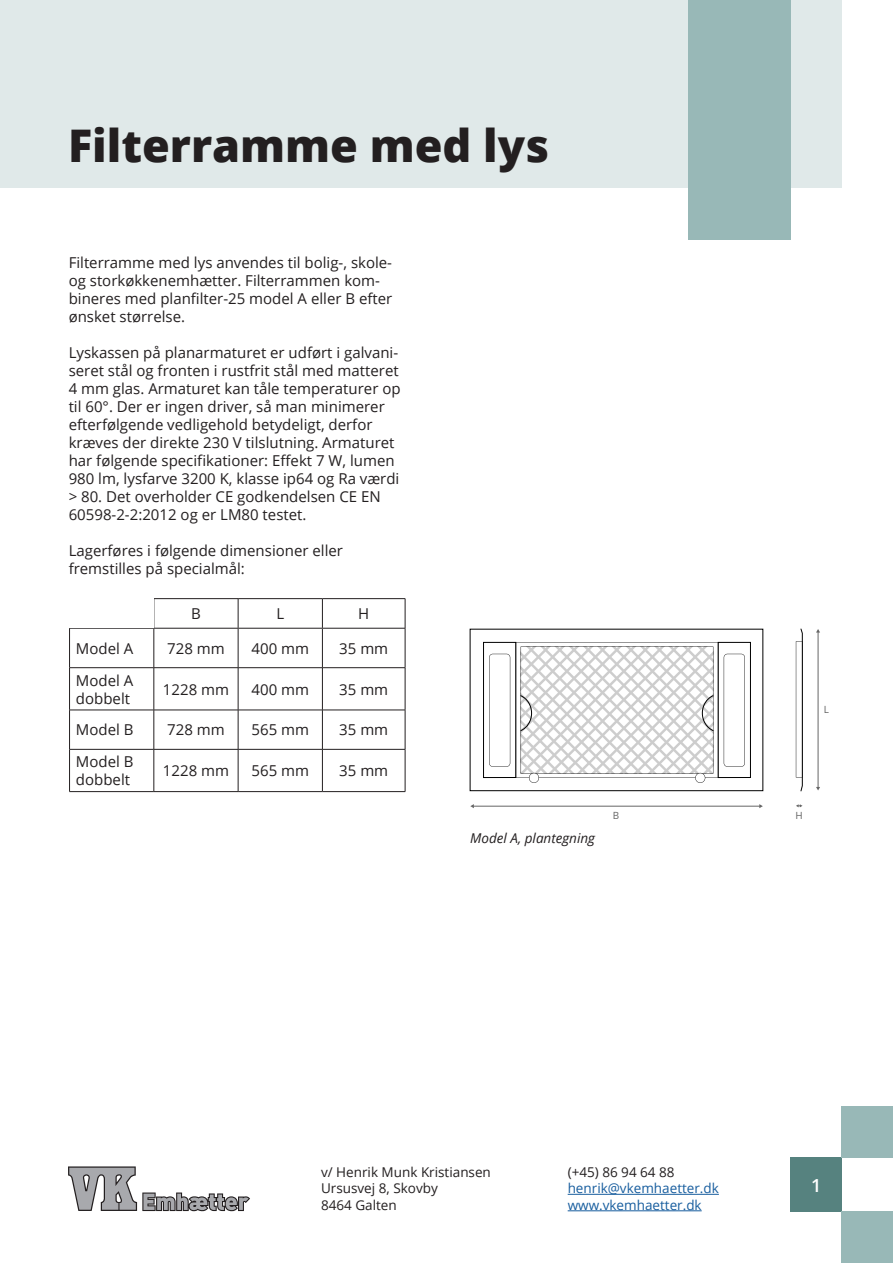
<style>
.page{position:relative;width:893px;height:1263px;background:#fff}
.page>*{position:absolute;margin:0;border:0;box-sizing:border-box;transform-origin:0 0}
.Rubrik_stor{font:800 45px "Open Sans";color:#231f20}
.t1{font:600 18px "Open Sans";color:#fff}
.Brød{font:15px/18px "Open Sans";color:#231f20}
.t2{font:13.5px/16.5px "Open Sans";color:#231f20}
.t3{font:13.5px/16.5px "Open Sans";color:#175d9e}
.Billedtekst{font:italic 13.5px "Open Sans";color:#231f20}
.t4{font:9.9px "Open Sans";color:#666}
</style>
<div class="page">
<div style="left:0;top:0;width:842px;height:188px;background:#e0e9e9"></div>
<div style="left:791px;top:1158px;width:51px;height:54px;background:#56827f"></div>
<div style="left:842px;top:1212px;width:51px;height:51px;background:#98b8b7"></div>
<div style="left:842px;top:1107px;width:51px;height:51px;background:#98b8b7"></div>
<svg style="left:68px;top:1166px;width:182px;height:45px"></svg>
<hr style="left:568px;top:1194px;width:151px;height:1px;background:#175d9e">
<hr style="left:568px;top:1210px;width:134px;height:1px;background:#175d9e">
<div style="left:689px;top:0;width:102px;height:239px;background:#98b8b7"></div>
<hr style="left:473px;top:806px;width:287px;height:1px;background:#666">
<svg style="left:759px;top:804px;width:4px;height:4px"></svg>
<svg style="left:796px;top:804px;width:6px;height:3px"></svg>
<hr style="left:818px;top:632px;width:1px;height:155px;background:#666">
<svg style="left:796px;top:628px;width:7px;height:163px"></svg>
<div style="left:470px;top:629px;width:293px;height:162px;border:1px solid #000"></div>
<svg style="left:516px;top:642px;width:202px;height:141px"></svg>
<div style="left:718px;top:642px;width:33px;height:136px;border:1px solid #000"></div>
<svg style="left:724px;top:654px;width:21px;height:113px"></svg>
<div style="left:483px;top:642px;width:33px;height:136px;border:1px solid #000"></div>
<svg style="left:489px;top:654px;width:21px;height:113px"></svg>
<hr style="left:69px;top:598px;width:85px;height:1px;background:#231f20">
<hr style="left:154px;top:598px;width:84px;height:1px;background:#231f20">
<hr style="left:238px;top:598px;width:84px;height:1px;background:#231f20">
<svg style="left:238px;top:599px;width:1px;height:29px"></svg>
<hr style="left:322px;top:598px;width:83px;height:1px;background:#231f20">
<svg style="left:322px;top:599px;width:1px;height:29px"></svg>
<svg style="left:405px;top:599px;width:1px;height:29px"></svg>
<hr style="left:69px;top:628px;width:1px;height:39px;background:#231f20">
<hr style="left:238px;top:629px;width:1px;height:38px;background:#231f20">
<hr style="left:322px;top:629px;width:1px;height:38px;background:#231f20">
<hr style="left:405px;top:628px;width:1px;height:39px;background:#231f20">
<hr style="left:69px;top:667px;width:85px;height:1px;background:#231f20">
<hr style="left:69px;top:668px;width:1px;height:42px;background:#231f20">
<hr style="left:154px;top:667px;width:84px;height:1px;background:#231f20">
<hr style="left:238px;top:667px;width:84px;height:1px;background:#231f20">
<hr style="left:238px;top:668px;width:1px;height:42px;background:#231f20">
<hr style="left:322px;top:667px;width:83px;height:1px;background:#231f20">
<hr style="left:322px;top:668px;width:1px;height:42px;background:#231f20">
<hr style="left:405px;top:668px;width:1px;height:42px;background:#231f20">
<hr style="left:69px;top:710px;width:85px;height:1px;background:#231f20">
<hr style="left:69px;top:710px;width:1px;height:39px;background:#231f20">
<hr style="left:154px;top:710px;width:84px;height:1px;background:#231f20">
<hr style="left:238px;top:710px;width:84px;height:1px;background:#231f20">
<hr style="left:238px;top:710px;width:1px;height:39px;background:#231f20">
<hr style="left:322px;top:710px;width:83px;height:1px;background:#231f20">
<hr style="left:322px;top:710px;width:1px;height:39px;background:#231f20">
<hr style="left:405px;top:710px;width:1px;height:39px;background:#231f20">
<hr style="left:69px;top:749px;width:85px;height:1px;background:#231f20">
<hr style="left:69px;top:749px;width:1px;height:42px;background:#231f20">
<hr style="left:154px;top:749px;width:84px;height:1px;background:#231f20">
<hr style="left:238px;top:749px;width:84px;height:1px;background:#231f20">
<hr style="left:238px;top:749px;width:1px;height:42px;background:#231f20">
<hr style="left:322px;top:749px;width:83px;height:1px;background:#231f20">
<hr style="left:322px;top:749px;width:1px;height:42px;background:#231f20">
<hr style="left:405px;top:749px;width:1px;height:42px;background:#231f20">
<hr style="left:69px;top:791px;width:85px;height:1px;background:#231f20">
<hr style="left:154px;top:791px;width:84px;height:1px;background:#231f20">
<hr style="left:238px;top:791px;width:84px;height:1px;background:#231f20">
<hr style="left:322px;top:791px;width:83px;height:1px;background:#231f20">
<hr style="left:70px;top:628px;width:84px;height:1px;background:#231f20">
<hr style="left:154px;top:628px;width:84px;height:1px;background:#231f20">
<hr style="left:153px;top:629px;width:1px;height:38px;background:#231f20">
<hr style="left:238px;top:628px;width:84px;height:1px;background:#231f20">
<hr style="left:322px;top:628px;width:83px;height:1px;background:#231f20">
<hr style="left:153px;top:668px;width:1px;height:42px;background:#231f20">
<hr style="left:153px;top:710px;width:1px;height:39px;background:#231f20">
<hr style="left:153px;top:749px;width:1px;height:42px;background:#231f20">
<div style="left:68px;top:591px;width:85px;height:37px;background:#fff"></div>
<p class="Rubrik_stor" style="left:68px;top:111px;width:483px">Filterramme med lys</p>
<p class="Brød" style="left:69px;top:253px;width:325px">Filterramme med lys anvendes til bolig-, skole&shy;og storkøkkenemhætter. Filterrammen kom&shy;bineres med planfilter-25 model A eller B efter ønsket størrelse.</p>
<p class="Brød" style="left:69px;top:343px;width:333px">Lyskassen på planarmaturet er udført i galvani&shy;seret stål og fronten i rustfrit stål med matteret 4 mm glas. Armaturet kan tåle temperaturer op til 60°. Der er ingen driver, så man minimerer efterfølgende vedligehold betydeligt, derfor kræves der direkte 230 V tilslutning. Armaturet har følgende specifikationer: Effekt 7 W, lumen 980 lm, lysfarve 3200 K, klasse ip64 og Ra værdi &gt; 80. Det overholder CE godkendelsen CE EN 60598-2-2:2012 og er LM80 testet.</p>
<p class="Brød" style="left:69px;top:541px;width:276px">Lagerføres i følgende dimensioner eller fremstilles på specialmål:</p>
<p class="Brød" style="left:191px;top:604px;width:11px">B</p>
<p class="Brød" style="left:276px;top:604px;width:9px">L</p>
<p class="Brød" style="left:358px;top:604px;width:13px">H</p>
<p class="Brød" style="left:76px;top:639px;width:59px">Model A</p>
<p class="Brød" style="left:167px;top:639px;width:59px">728 mm</p>
<p class="Brød" style="left:251px;top:639px;width:59px">400 mm</p>
<p class="Brød" style="left:339px;top:639px;width:50px">35 mm</p>
<p class="Brød" style="left:76px;top:671px;width:59px">Model A dobbelt</p>
<p class="Brød" style="left:163px;top:680px;width:68px">1228 mm</p>
<p class="Brød" style="left:251px;top:680px;width:59px">400 mm</p>
<p class="Brød" style="left:339px;top:680px;width:50px">35 mm</p>
<p class="Brød" style="left:76px;top:720px;width:59px">Model B</p>
<p class="Brød" style="left:167px;top:720px;width:59px">728 mm</p>
<p class="Brød" style="left:251px;top:720px;width:59px">565 mm</p>
<p class="Brød" style="left:339px;top:720px;width:50px">35 mm</p>
<p class="Brød" style="left:76px;top:752px;width:59px">Model B dobbelt</p>
<p class="Brød" style="left:163px;top:761px;width:68px">1228 mm</p>
<p class="Brød" style="left:251px;top:761px;width:59px">565 mm</p>
<p class="Brød" style="left:339px;top:761px;width:50px">35 mm</p>
<p class="t4" style="left:824px;top:703px;width:7px">L</p>
<p class="Billedtekst" style="left:470px;top:829px;width:126px">Model A, plantegning</p>
<p class="t4" style="left:613px;top:809px;width:8px">B</p>
<p class="t4" style="left:796px;top:808px;width:9px">H</p>
<p class="t2" style="left:321px;top:1163px;width:171px">v/ Henrik Munk Kristiansen<br>Ursusvej 8, Skovby<br>8464 Galten</p>
<p class="t2" style="left:568px;top:1163px;width:108px">(+45) 86 94 64 88</p>
<p class="t3" style="left:568px;top:1180px;width:153px">henrik@vkemhaetter.dk www.vkemhaetter.dk</p>
<p class="t1" style="left:811px;top:1173px;width:12px">1</p>
</div>
